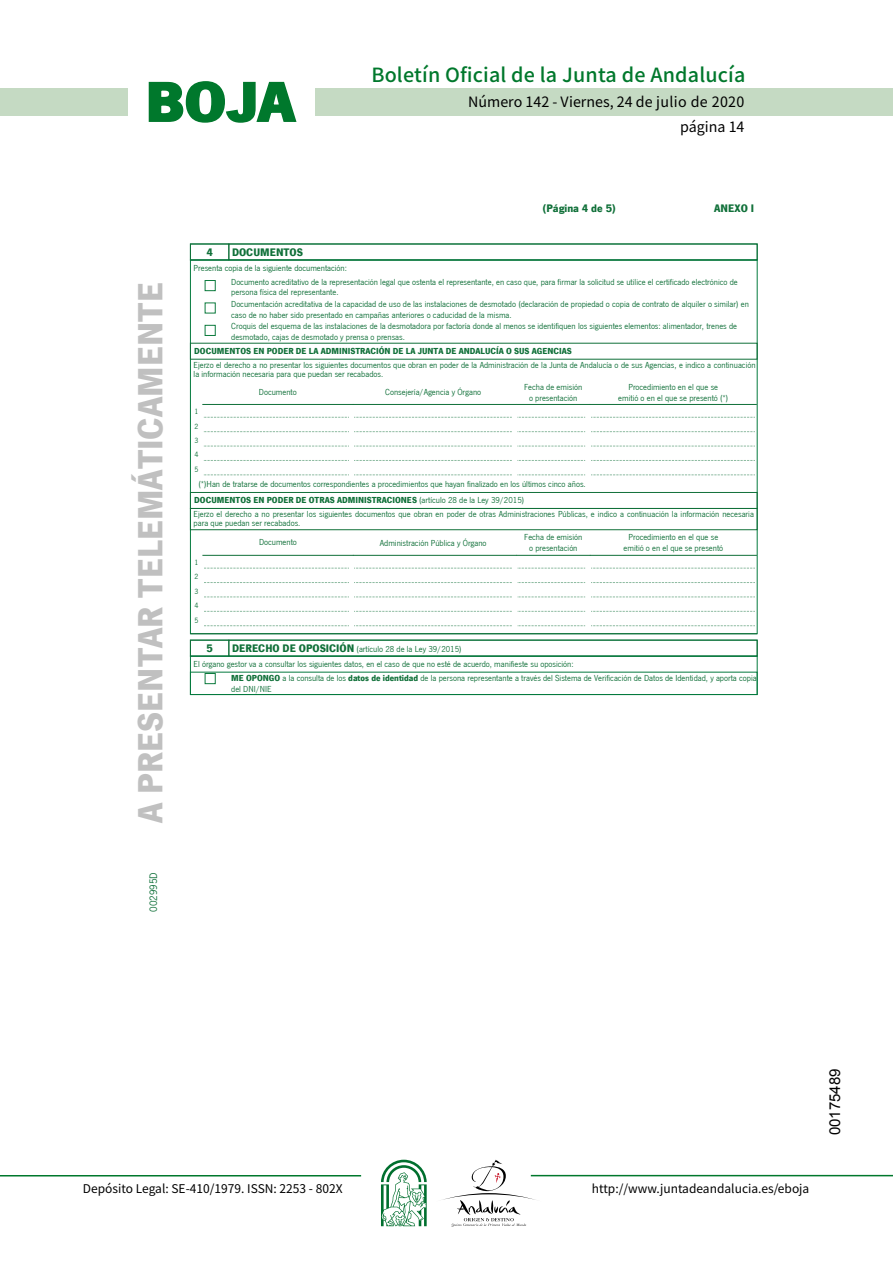
<style>
.page{position:relative;width:893px;height:1263px;background:#fff}
.page>*{position:absolute;margin:0;border:0;box-sizing:border-box;transform-origin:0 0}
.t1{font:700 57.75px "News Got T";color:#00782c;scale:1.14 1}
.t2{font:700 36.15px "News Got T";color:#c0c0c0}
.t3{font:500 19.5px "Noto Sans HK";letter-spacing:.01em;color:#00782c}
.t4{font:15px "Arial";color:#000}
.t5{font:14.25px/24.5px "Noto Sans HK";color:#000;text-align:right}
.t6{font:12px "Noto Sans HK";color:#000}
.t7{font:700 11.25px "News Got T";color:#107039}
.t8{font:11.25px "News Got T";color:#107039}
.t9{font:9px/10.8px "News Got T";color:#107039}
.t10{font:700 9px "News Got T";color:#107039}
.t11{font:7.95px/14.4px "News Got T";color:#107039;text-align:justify}
.s1{font-weight:700}
.s2{font-weight:700;font-size:11.25px}
</style>
<div class="page">
<div style="left:315px;top:88px;width:577px;height:28px;background:#c5dac3"></div>
<div style="left:0;top:88px;width:128px;height:28px;background:#c5dac3"></div>
<hr style="left:0;top:1175px;width:361px;height:2px;background:#00782c">
<hr style="left:531px;top:1175px;width:361px;height:1px;background:#00782c">
<svg style="left:148px;top:81px;width:149px;height:42px"></svg>
<svg style="left:442px;top:1160px;width:100px;height:67px"></svg>
<svg style="left:381px;top:1160px;width:45px;height:66px"></svg>
<div style="left:190px;top:244px;width:39px;height:16px;border:1px solid #107039"></div>
<div style="left:228px;top:244px;width:529px;height:16px;border:1px solid #107039"></div>
<div style="left:205px;top:280px;width:10px;height:11px;border:1px solid #0d7b3e"></div>
<div style="left:205px;top:325px;width:10px;height:11px;border:1px solid #0d7b3e"></div>
<hr style="left:202px;top:404px;width:151px;height:1px;background:#107039">
<hr style="left:353px;top:404px;width:163px;height:1px;background:#107039">
<hr style="left:516px;top:404px;width:74px;height:1px;background:#107039">
<hr style="left:589px;top:404px;width:167px;height:1px;background:#107039">
<svg style="left:204px;top:417px;width:143px;height:1px"></svg>
<svg style="left:354px;top:417px;width:231px;height:1px"></svg>
<svg style="left:591px;top:417px;width:164px;height:1px"></svg>
<svg style="left:204px;top:431px;width:143px;height:1px"></svg>
<svg style="left:354px;top:431px;width:231px;height:1px"></svg>
<svg style="left:591px;top:431px;width:164px;height:1px"></svg>
<svg style="left:204px;top:446px;width:143px;height:1px"></svg>
<svg style="left:354px;top:446px;width:231px;height:1px"></svg>
<svg style="left:591px;top:446px;width:164px;height:1px"></svg>
<svg style="left:204px;top:460px;width:143px;height:1px"></svg>
<svg style="left:354px;top:460px;width:231px;height:1px"></svg>
<svg style="left:591px;top:460px;width:164px;height:1px"></svg>
<svg style="left:204px;top:475px;width:143px;height:1px"></svg>
<svg style="left:354px;top:475px;width:231px;height:1px"></svg>
<svg style="left:591px;top:475px;width:164px;height:1px"></svg>
<div style="left:190px;top:492px;width:567px;height:17px;border:1px solid #107039"></div>
<div style="left:190px;top:508px;width:567px;height:22px;border:1px solid #107039"></div>
<hr style="left:202px;top:555px;width:151px;height:1px;background:#107039">
<hr style="left:353px;top:555px;width:163px;height:1px;background:#107039">
<hr style="left:516px;top:555px;width:74px;height:1px;background:#107039">
<hr style="left:590px;top:555px;width:167px;height:1px;background:#107039">
<svg style="left:204px;top:568px;width:144px;height:1px"></svg>
<svg style="left:354px;top:568px;width:158px;height:1px"></svg>
<svg style="left:518px;top:568px;width:67px;height:1px"></svg>
<svg style="left:591px;top:568px;width:164px;height:1px"></svg>
<svg style="left:204px;top:582px;width:144px;height:1px"></svg>
<svg style="left:354px;top:582px;width:158px;height:1px"></svg>
<svg style="left:518px;top:582px;width:67px;height:1px"></svg>
<svg style="left:591px;top:582px;width:164px;height:1px"></svg>
<svg style="left:204px;top:597px;width:144px;height:1px"></svg>
<svg style="left:354px;top:597px;width:158px;height:1px"></svg>
<svg style="left:518px;top:597px;width:67px;height:1px"></svg>
<svg style="left:591px;top:597px;width:164px;height:1px"></svg>
<svg style="left:204px;top:611px;width:144px;height:1px"></svg>
<svg style="left:354px;top:611px;width:158px;height:1px"></svg>
<svg style="left:518px;top:611px;width:67px;height:1px"></svg>
<svg style="left:591px;top:611px;width:164px;height:1px"></svg>
<svg style="left:204px;top:625px;width:144px;height:1px"></svg>
<svg style="left:354px;top:625px;width:158px;height:1px"></svg>
<svg style="left:518px;top:625px;width:67px;height:1px"></svg>
<svg style="left:591px;top:625px;width:164px;height:1px"></svg>
<hr style="left:190px;top:633px;width:567px;height:1px;background:#107039">
<div style="left:190px;top:640px;width:39px;height:16px;border:1px solid #107039"></div>
<div style="left:229px;top:640px;width:528px;height:16px;border:1px solid #107039"></div>
<div style="left:190px;top:656px;width:567px;height:39px;border:1px solid #047a3e"></div>
<div style="left:190px;top:672px;width:567px;height:23px;border:1px solid #047a3e"></div>
<div style="left:205px;top:673px;width:10px;height:11px;border:1px solid #0d7b3e"></div>
<h1 class="t1" style="left:145px;top:68px;width:133px">BOJA</h1>
<h3 class="t3" style="left:371px;top:64px;width:375px">Boletín Oficial de la Junta de Andalucía</h3>
<h3 class="t5" style="left:468px;top:90px;width:278px">Número 142 - Viernes, 24 de julio de 2020 página 14</h3>
<p class="t7" style="left:542px;top:202px;width:75px">(Página 4 de 5)</p>
<p class="t7" style="left:714px;top:201px;width:41px">ANEXO I</p>
<h2 class="t2" style="left:129px;top:823px;width:542px;rotate:-90deg">A PRESENTAR TELEMÁTICAMENTE</h2>
<p class="t8" style="left:147px;top:912px;width:41px;rotate:-90deg">002995D</p>
<p class="t7" style="left:206px;top:245px;width:8px">4</p>
<p class="t7" style="left:232px;top:245px;width:72px">DOCUMENTOS</p>
<p class="t9" style="left:231px;top:261px;width:508px;line-height:13.8px;text-indent:-38px">Presenta copia de la siguiente documentación:<br>Documento acreditativo de la representación legal que ostenta el representante, en caso que, para firmar la solicitud se utilice el certificado electrónico de</p>
<p class="t9" style="left:231px;top:287px;width:519px;line-height:11.2px">persona física del representante.<br>Documentación acreditativa de la capacidad de uso de las instalaciones de desmotado (declaración de propiedad o copia de contrato de alquiler o similar) en caso de no haber sido presentado en campañas anteriores o caducidad de la misma.<br>Croquis del esquema de las instalaciones de la desmotadora por factoría donde al menos se identifiquen los siguientes elementos: alimentador, trenes de desmotado, cajas de desmotado y prensa o prensas.</p>
<p class="t10" style="left:194px;top:346px;width:379px">DOCUMENTOS EN PODER DE LA ADMINISTRACIÓN DE LA JUNTA DE ANDALUCÍA O SUS AGENCIAS</p>
<p class="t9" style="left:194px;top:361px;width:563px;line-height:9px">Ejerzo el derecho a no presentar los siguientes documentos que obran en poder de la Administración de la Junta de Andalucía o de sus Agencias, e indico a continuación la información necesaria para que puedan ser recabados.</p>
<p class="t9" style="left:259px;top:387px;width:39px">Documento</p>
<p class="t9" style="left:385px;top:387px;width:98px">Consejería/Agencia y Órgano</p>
<p class="t9" style="left:524px;top:382px;width:60px;text-align:center">Fecha de emisión o presentación</p>
<p class="t9" style="left:618px;top:382px;width:111px;text-align:center">Procedimiento en el que se emitió o en el que se presentó (*)</p>
<p class="t11" style="left:194px;top:404px;width:5px">1<br>2<br>3<br>4<br>5</p>
<p class="t9" style="left:194px;top:476px;width:393px;line-height:16px;text-indent:4px">(*)Han de tratarse de documentos correspondientes a procedimientos que hayan finalizado en los últimos cinco años.<br><span class="s1">DOCUMENTOS EN PODER DE OTRAS ADMINISTRACIONES</span> (artículo 28 de la Ley 39/2015)</p>
<p class="t9" style="left:194px;top:510px;width:562px;line-height:9px">Ejerzo el derecho a no presentar los siguientes documentos que obran en poder de otras Administraciones Públicas, e indico a continuación la información necesaria para que puedan ser recabados.</p>
<p class="t9" style="left:259px;top:537px;width:39px">Documento</p>
<p class="t9" style="left:380px;top:537px;width:108px">Administración Pública y Órgano</p>
<p class="t9" style="left:524px;top:532px;width:60px;text-align:center">Fecha de emisión o presentación</p>
<p class="t9" style="left:623px;top:532px;width:101px;text-align:center">Procedimiento en el que se emitió o en el que se presentó</p>
<p class="t11" style="left:195px;top:555px;width:5px">1<br>2<br>3<br>4<br>5</p>
<p class="t7" style="left:206px;top:641px;width:8px">5</p>
<p class="t9" style="left:194px;top:642px;width:381px;line-height:15px;text-indent:38px"><span class="s2">DERECHO DE OPOSICIÓN</span> (artículo 28 de la Ley 39/2015)<br>El órgano gestor va a consultar los siguientes datos, en el caso de que no esté de acuerdo, manifieste su oposición:</p>
<p class="t9" style="left:231px;top:673px;width:527px"><span class="s1">ME OPONGO</span> a la consulta de los <span class="s1">datos de identidad</span> de la persona representante a través del Sistema de Verificación de Datos de Identidad, y aporta copia del DNI/NIE</p>
<h3 class="t6" style="left:83px;top:1181px;width:261px">Depósito Legal: SE-410/1979. ISSN: 2253 - 802X</h3>
<h3 class="t6" style="left:592px;top:1181px;width:219px">http://www.juntadeandalucia.es/eboja</h3>
<h3 class="t4" style="left:825px;top:1135px;width:68px;rotate:-90deg">00175489</h3>
</div>
